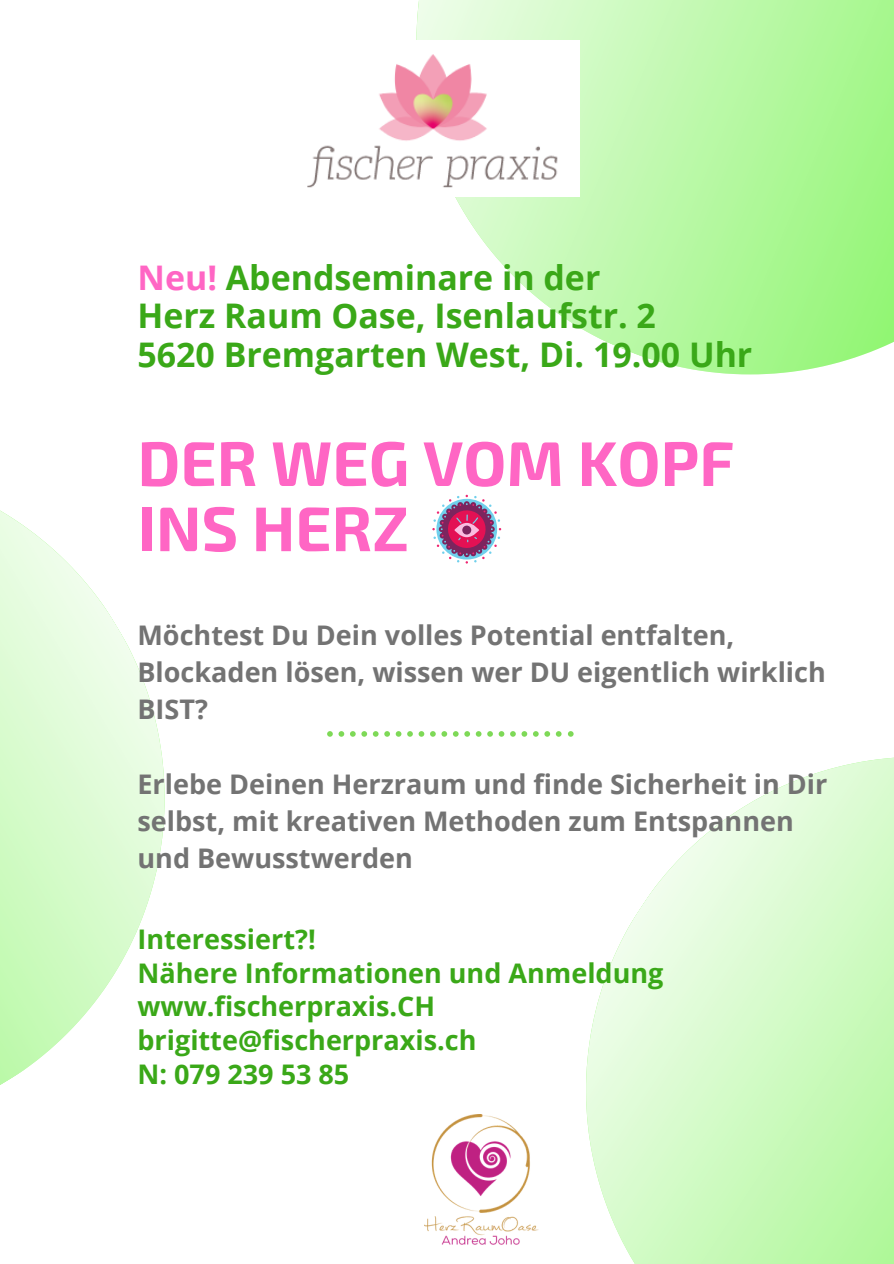
<style>
.page{position:relative;width:894px;height:1264px;background:#fff}
.page>*{position:absolute;margin:0;border:0;box-sizing:border-box;transform-origin:0 0}
.t1{font:700 63px/65.1px "Exo 2";color:#ff66c4}
.t2{font:700 33.9px/38.5px "Open Sans";color:#3aa818}
.t3{font:700 27px/37.2px "Open Sans";color:#737373}
.t4{font:700 27px/33.9px "Open Sans";color:#3aa818}
.s1{color:#ff66c4}
</style>
<div class="page">
<svg style="left:416px;top:0;width:477px;height:375px"></svg>
<svg style="left:457px;top:732px;width:436px;height:531px"></svg>
<svg style="left:0;top:510px;width:165px;height:575px"></svg>
<img style="left:307px;top:41px;width:272px;height:155px">
<img style="left:424px;top:1114px;width:114px;height:142px">
<svg style="left:432px;top:495px;width:69px;height:68px"></svg>
<svg style="left:327px;top:731px;width:234px;height:5px"></svg>
<svg style="left:567px;top:731px;width:7px;height:5px"></svg>
<p class="t2" style="left:137px;top:257px;width:616px"><span class="s1">Neu!</span> Abendseminare in der<br>Herz Raum Oase, Isenlaufstr. 2<br>5620 Bremgarten West, Di. 19.00 Uhr</p>
<h1 class="t1" style="left:137px;top:427px;width:598px">DER WEG VOM KOPF<br>INS HERZ</h1>
<p class="t3" style="left:137px;top:616px;width:689px">Möchtest Du Dein volles Potential entfalten,<br>Blockaden lösen, wissen wer DU eigentlich wirklich<br>BIST?</p>
<p class="t3" style="left:137px;top:765px;width:691px">Erlebe Deinen Herzraum und finde Sicherheit in Dir selbst, mit kreativen Methoden zum Entspannen und Bewusstwerden</p>
<p class="t4" style="left:137px;top:921px;width:527px">Interessiert?!<br>Nähere Informationen und Anmeldung www.fischerpraxis.CH brigitte@fischerpraxis.ch<br>N: 079 239 53 85</p>
</div>
